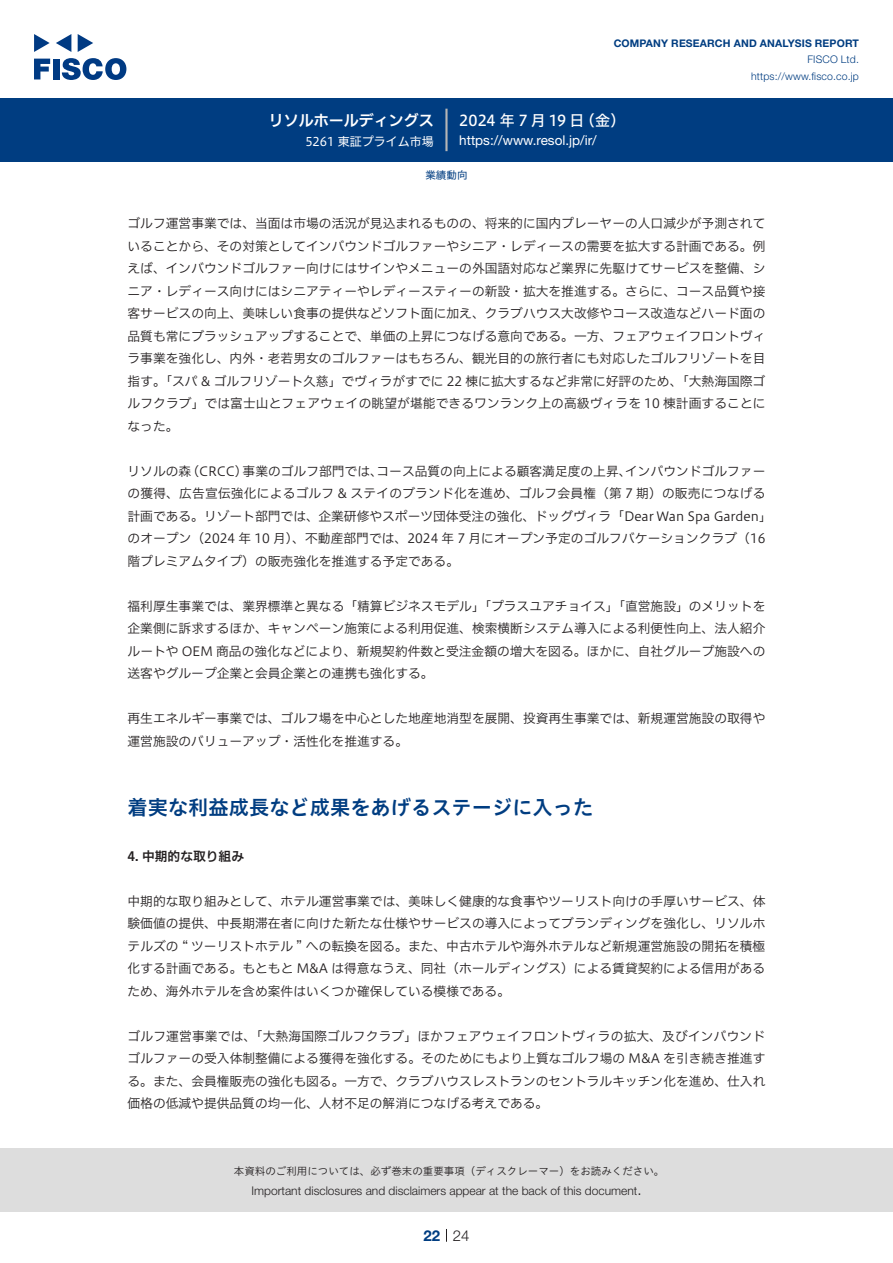
<style>
.page{position:relative;width:893px;height:1263px;background:#fff}
.page>*{position:absolute;margin:0;border:0;box-sizing:border-box;transform-origin:0 0}
.中タイトル{font:20.25px "Hiragino UD Sans Std W6";color:#003d81}
.t1{font:15px "Hiragino UD Sans F Std N W5";color:#fff}
.t2{font:15px "Hiragino UD Sans F Std N W6";color:#fff}
.t3{font:300 15px "Helvetica Neue LT Std";color:#231f20}
.t4{font:700 15px "Helvetica Neue LT Std";color:#003d81}
.t5{font:13.5px "Helvetica Neue LT Std";color:#fff}
.本文{font:12.75px/22.5px "Hiragino UD Sans F Std N W3";color:#231f20;text-align:justify}
.小タイトル{font:12.75px "Hiragino UD Sans F Std N W6";color:#231f20}
.t6{font:300 12px "Helvetica Neue LT Std";color:#231f20}
.t7{font:12px "Hiragino UD Sans F Std N W4";color:#fff}
.t8{font:10.5px "Hiragino UD Sans Std W3";color:#231f20}
.t9{font:700 10.5px "Helvetica Neue LT Std";letter-spacing:.015em;color:#003d81}
.t10{font:300 10.5px/16.5px "Helvetica Neue LT Std";letter-spacing:.015em;color:#003d81;text-align:right}
.ヘッダー{font:10.5px "Hiragino UD Sans F Std N W4";color:#003d81}
</style>
<div class="page">
<div style="left:0;top:1148px;width:893px;height:64px;background:#ddd"></div>
<svg style="left:34px;top:59px;width:16px;height:20px"></svg>
<div style="left:53px;top:59px;width:6px;height:20px;background:#003a83"></div>
<svg style="left:62px;top:58px;width:64px;height:22px"></svg>
<svg style="left:34px;top:34px;width:16px;height:18px"></svg>
<svg style="left:78px;top:34px;width:15px;height:18px"></svg>
<svg style="left:56px;top:34px;width:15px;height:18px"></svg>
<div style="left:0;top:98px;width:893px;height:64px;background:#003d81"></div>
<hr style="left:445px;top:109px;width:3px;height:42px;background:#b5b5b6">
<svg style="left:446px;top:1229px;width:1px;height:13px"></svg>
<p class="t2" style="left:269px;top:109px;width:167px">リソルホールディングス</p>
<p class="t7" style="left:305px;top:132px;width:130px">5261 東証プライム市場</p>
<p class="t9" style="left:614px;top:37px;width:247px">COMPANY RESEARCH AND ANALYSIS REPORT</p>
<p class="t10" style="left:751px;top:51px;width:109px">FISCO Ltd. https://www.fisco.co j p.</p>
<p class="t1" style="left:580px;top:109px;width:47px">（金(</p>
<p class="t1" style="left:459px;top:109px;width:127px">2024 年 7 月 19 日</p>
<p class="t5" style="left:459px;top:132px;width:139px">https://www.resol j p. /i r/</p>
<p class="ヘッダー" style="left:425px;top:167px;width:43px">業績動向</p>
<p class="本文" style="left:128px;top:211px;width:640px">ゴルフ運営事業では、当面は市場の活況が見込まれるものの、将来的に国内プレーヤーの人口減少が予測されていることから、その対策としてインバウンドゴルファーやシニア・レディースの需要を拡大する計画である。例えば、インバウンドゴルファー向けにはサインやメニューの外国語対応など業界に先駆けてサービスを整備、シニア・レディース向けにはシニアティーやレディースティーの新設・拡大を推進する。さらに、コース品質や接客サービスの向上、美味しい食事の提供などソフト面に加え、クラブハウス大改修やコース改造などハード面の品質も常にブラッシュアップすることで、単価の上昇につなげる意向である。一方、フェアウェイフロントヴィラ事業を強化し、内外・老若男女のゴルファーはもちろん、観光目的の旅行者にも対応したゴルフリゾートを目指す。「スパ &amp; ゴルフリゾート久慈」でヴィラがすでに 22 棟に拡大するなど非常に好評のため、「大熱海国際ゴルフクラブ」では富士山とフェアウェイの眺望が堪能できるワンランク上の高級ヴィラを 10 棟計画することになった。</p>
<p class="本文" style="left:625px;top:459px;width:142px">インバウンドゴルファー</p>
<p class="本文" style="left:243px;top:459px;width:142px">事業のゴルフ部門では、</p>
<p class="本文" style="left:376px;top:459px;width:256px">コース品質の向上による顧客満足度の上昇、</p>
<p class="本文" style="left:186px;top:459px;width:63px">（CRCC）</p>
<p class="本文" style="left:128px;top:459px;width:646px;text-align:left">リソルの森<br>の獲得、広告宣伝強化によるゴルフ &amp; ステイのブランド化を進め、ゴルフ会員権（第 7 期）の販売につなげる計画である。リゾート部門では、企業研修やスポーツ団体受注の強化、ドッグヴィラ「Dear Wan Spa Garden「のオープン（2024 年 10 月）、不動産部門では、2024 年 7 月にオープン予定のゴルフバケーションクラブ)16階プレミアムタイプ）の販売強化を推進する予定である。</p>
<p class="本文" style="left:128px;top:594px;width:639px">福利厚生事業では、業界標準と異なる「精算ビジネスモデル」「プラスユアチョイス」「直営施設」のメリットを企業側に訴求するほか、キャンペーン施策による利用促進、検索横断システム導入による利便性向上、法人紹介ルートや OEM 商品の強化などにより、新規契約件数と受注金額の増大を図る。ほかに、自社グループ施設への送客やグループ企業と会員企業との連携も強化する。</p>
<p class="本文" style="left:128px;top:706px;width:639px">再生エネルギー事業では、ゴルフ場を中心とした地産地消型を展開、投資再生事業では、新規運営施設の取得や運営施設のバリューアップ・活性化を推進する。</p>
<p class="中タイトル" style="left:128px;top:791px;width:467px">着実な利益成長など成果をあげるステージに入った</p>
<p class="小タイトル" style="left:128px;top:846px;width:118px">4. 中期的な取り組み</p>
<p class="本文" style="left:128px;top:889px;width:639px">中期的な取り組みとして、ホテル運営事業では、美味しく健康的な食事やツーリスト向けの手厚いサービス、体験価値の提供、中長期滞在者に向けた新たな仕様やサービスの導入によってブランディングを強化し、リソルホテルズの “ ツーリストホテル ” への転換を図る。また、中古ホテルや海外ホテルなど新規運営施設の開拓を積極化する計画である。もともと M&amp;A は得意なうえ、同社（ホールディングス）による賃貸契約による信用があるため、海外ホテルを含め案件はいくつか確保している模様である。</p>
<p class="本文" style="left:128px;top:1024px;width:639px">ゴルフ運営事業では、「大熱海国際ゴルフクラブ」ほかフェアウェイフロントヴィラの拡大、及びインバウンドゴルファーの受入体制整備による獲得を強化する。そのためにもより上質なゴルフ場の M&amp;A を引き続き推進する。また、会員権販売の強化も図る。一方で、クラブハウスレストランのセントラルキッチン化を進め、仕入れ価格の低減や提供品質の均一化、人材不足の解消につなげる考えである。</p>
<p class="t8" style="left:234px;top:1163px;width:432px">本資料のご利用については、必ず巻末の重要事項（ディスクレーマー）をお読みください。</p>
<p class="t3" style="left:637px;top:1180px;width:6px">.</p>
<p class="t6" style="left:251px;top:1183px;width:387px">Important disclosures and disclaimers appear at the back of this document</p>
<p class="t4" style="left:423px;top:1226px;width:18px">22</p>
<p class="t3" style="left:453px;top:1226px;width:18px">24</p>
</div>
